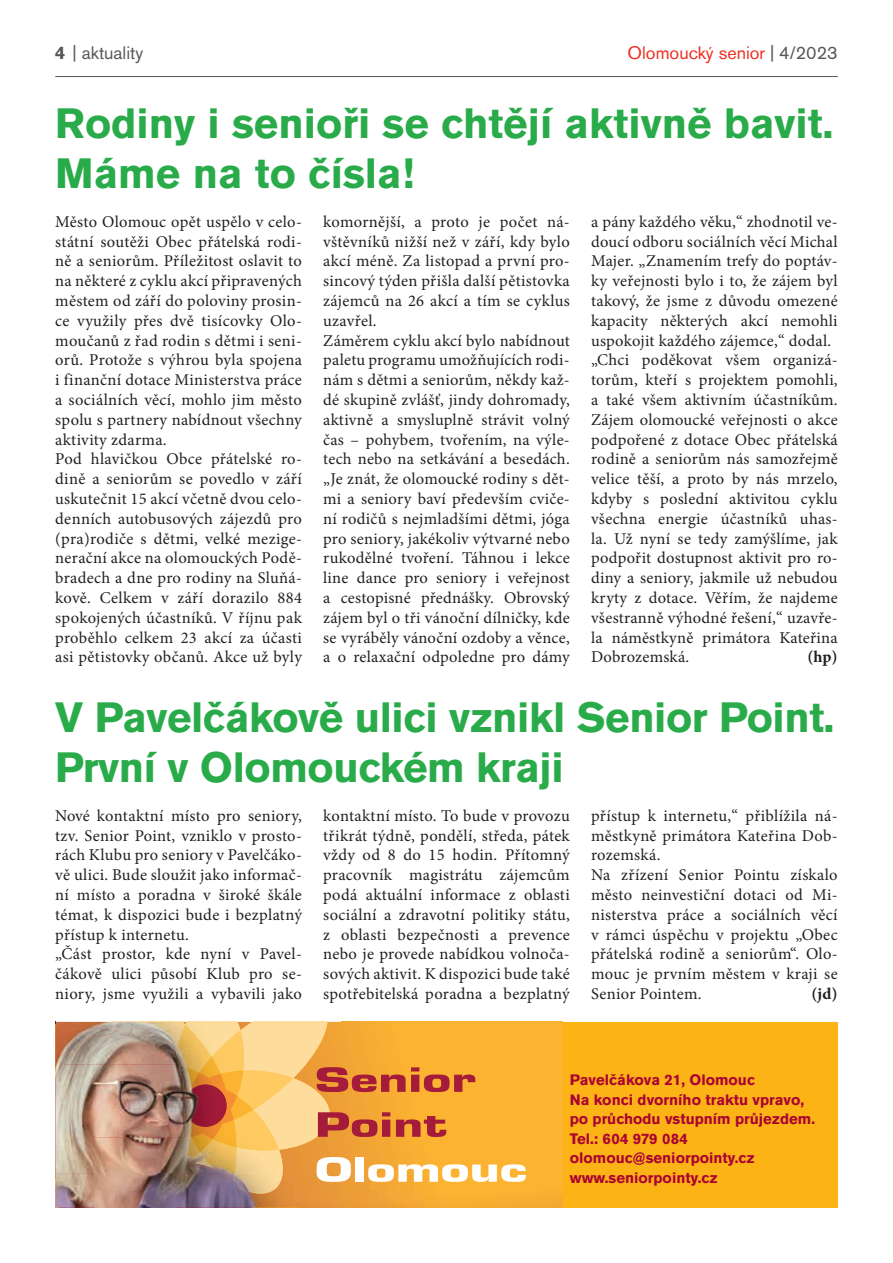
<style>
.page{position:relative;width:893px;height:1263px;background:#fff}
.page>*{position:absolute;margin:0;border:0;box-sizing:border-box;transform-origin:0 0}
.t1{font:700 42px/50.4px "Akzidenz Grotesk Pro";letter-spacing:-.01em;color:#29ab4a}
.t2{font:36.75px/44.8px "Eurostile T Black";color:#a51c3a;scale:1.5 1}
.t3{font:36.75px "Eurostile T Black";color:#fff;scale:1.5 1}
.t4{font:18px "Akzidenz Grotesk Pro";color:#ee2e22}
.t5{font:18px "Akzidenz Grotesk Pro";color:#57585a}
.t6{font:16.5px/19.8px "Minion Pro";letter-spacing:.015em;color:#231f20}
.t7{font:700 16.5px "Minion Pro";color:#231f20}
.t8{font:700 15px/19.5px "Akzidenz Grotesk Pro";color:#ab0333}
.s1{font-weight:700}
.s2{color:#57585a}
</style>
<div class="page">
<hr style="left:55px;top:76px;width:783px;height:1px;background:#57585a">
<div style="left:330px;top:1022px;width:508px;height:186px;background:#fbb316"></div>
<img style="left:331px;top:1022px;width:232px;height:114px">
<img style="left:302px;top:1136px;width:261px;height:38px">
<img style="left:302px;top:1022px;width:29px;height:123px">
<img style="left:302px;top:1174px;width:261px;height:34px">
<img style="left:55px;top:1022px;width:247px;height:186px">
<p class="t5" style="left:55px;top:41px;width:89px"><span class="s1">4</span> | aktuality</p>
<p class="t4" style="left:628px;top:41px;width:212px">Olomoucký senior <span class="s2">| 4/2023</span></p>
<h1 class="t1" style="left:55px;top:97px;width:779px">Rodiny i senioři se chtějí aktivně bavit.<br>Máme na to čísla!</h1>
<p class="t6" style="left:55px;top:212px;width:248px">Město Olomouc opět uspělo v celo&shy;státní soutěži Obec přátelská rodi&shy;ně a seniorům. Příležitost oslavit to na některé z cyklu akcí připravených městem od září do poloviny prosin&shy;ce využily přes dvě tisícovky Olo&shy;moučanů z řad rodin s dětmi i seni&shy;orů. Protože s výhrou byla spojena i finanční dotace Ministerstva práce a sociálních věcí, mohlo jim město spolu s partnery nabídnout všechny aktivity zdarma.<br>Pod hlavičkou Obce přátelské ro&shy;dině a seniorům se povedlo v září uskutečnit 15 akcí včetně dvou celo&shy;denních autobusových zájezdů pro (pra)rodiče s dětmi, velké mezige&shy;nerační akce na olomouckých Podě&shy;bradech a dne pro rodiny na Sluňá&shy;kově. Celkem v září dorazilo 884 spokojených účastníků. V říjnu pak proběhlo celkem 23 akcí za účasti asi pětistovky občanů. Akce už byly</p>
<p class="t6" style="left:323px;top:212px;width:248px">komornější, a proto je počet ná&shy;vštěvníků nižší než v září, kdy bylo akcí méně. Za listopad a první pro&shy;sincový týden přišla další pětistovka zájemců na 26 akcí a tím se cyklus uzavřel.<br>Záměrem cyklu akcí bylo nabídnout paletu programu umožňujících rodi&shy;nám s dětmi a seniorům, někdy kaž&shy;dé skupině zvlášť, jindy dohromady, aktivně a smysluplně strávit volný čas – pohybem, tvořením, na výle&shy;tech nebo na setkávání a besedách. „Je znát, že olomoucké rodiny s dět&shy;mi a seniory baví především cviče&shy;ní rodičů s nejmladšími dětmi, jóga pro seniory, jakékoliv výtvarné nebo rukodělné tvoření. Táhnou i lekce line dance pro seniory i veřejnost a cestopisné přednášky. Obrovský zájem byl o tři vánoční dílničky, kde se vyráběly vánoční ozdoby a věnce, a o relaxační odpoledne pro dámy</p>
<p class="t6" style="left:591px;top:212px;width:248px">a pány každého věku,“ zhodnotil ve&shy;doucí odboru sociálních věcí Michal Majer. „Znamením trefy do poptáv&shy;ky veřejnosti bylo i to, že zájem byl takový, že jsme z důvodu omezené kapacity některých akcí nemohli uspokojit každého zájemce,“ dodal. „Chci poděkovat všem organizá&shy;torům, kteří s projektem pomohli, a také všem aktivním účastníkům.<br>Zájem olomoucké veřejnosti o akce podpořené z dotace Obec přátelská rodině a seniorům nás samozřejmě velice těší, a proto by nás mrzelo, kdyby s poslední aktivitou cyklu všechna energie účastníků uhas&shy;la. Už nyní se tedy zamýšlíme, jak podpořit dostupnost aktivit pro ro&shy;diny a seniory, jakmile už nebudou kryty z dotace. Věřím, že najdeme všestranně výhodné řešení,“ uzavře&shy;la náměstkyně primátora Kateřina Dobrozemská.</p>
<p class="t7" style="left:807px;top:645px;width:32px">(hp)</p>
<h1 class="t1" style="left:55px;top:691px;width:781px">V Pavelčákově ulici vznikl Senior Point.<br>První v Olomouckém kraji</h1>
<p class="t6" style="left:55px;top:806px;width:248px">Nové kontaktní místo pro seniory, tzv. Senior Point, vzniklo v prosto&shy;rách Klubu pro seniory v Pavelčáko&shy;vě ulici. Bude sloužit jako informač&shy;ní místo a poradna v široké škále témat, k dispozici bude i bezplatný přístup k internetu.<br>„Část prostor, kde nyní v Pavel&shy;čákově ulici působí Klub pro se&shy;niory, jsme využili a vybavili jako</p>
<p class="t6" style="left:323px;top:806px;width:248px;text-align:justify">kontaktní místo. To bude v provozu třikrát týdně, pondělí, středa, pátek vždy od 8 do 15 hodin. Přítomný pracovník magistrátu zájemcům podá aktuální informace z oblasti sociální a zdravotní politiky státu, z oblasti bezpečnosti a prevence nebo je provede nabídkou volnoča&shy;sových aktivit. K dispozici bude také spotřebitelská poradna a bezplatný</p>
<p class="t6" style="left:591px;top:806px;width:248px">přístup k internetu,“ přiblížila ná&shy;městkyně primátora Kateřina Dob&shy;rozemská.<br>Na zřízení Senior Pointu získalo město neinvestiční dotaci od Mi&shy;nisterstva práce a sociálních věcí v rámci úspěchu v projektu „Obec přátelská rodině a seniorům“. Olo&shy;mouc je prvním městem v kraji se<br>Senior Pointem.</p>
<p class="t7" style="left:811px;top:982px;width:28px">(jd)</p>
<h2 class="t2" style="left:315px;top:1058px;width:109px">Senior<br>Point</h2>
<h2 class="t3" style="left:315px;top:1149px;width:143px">Olomouc</h2>
<p class="t8" style="left:570px;top:1070px;width:247px">Pavelčákova 21, Olomouc<br>Na konci dvorního traktu vpravo, po průchodu vstupním průjezdem.<br>Tel.: 604 979 084 olomouc@seniorpointy.cz www.seniorpointy.cz</p>
</div>
